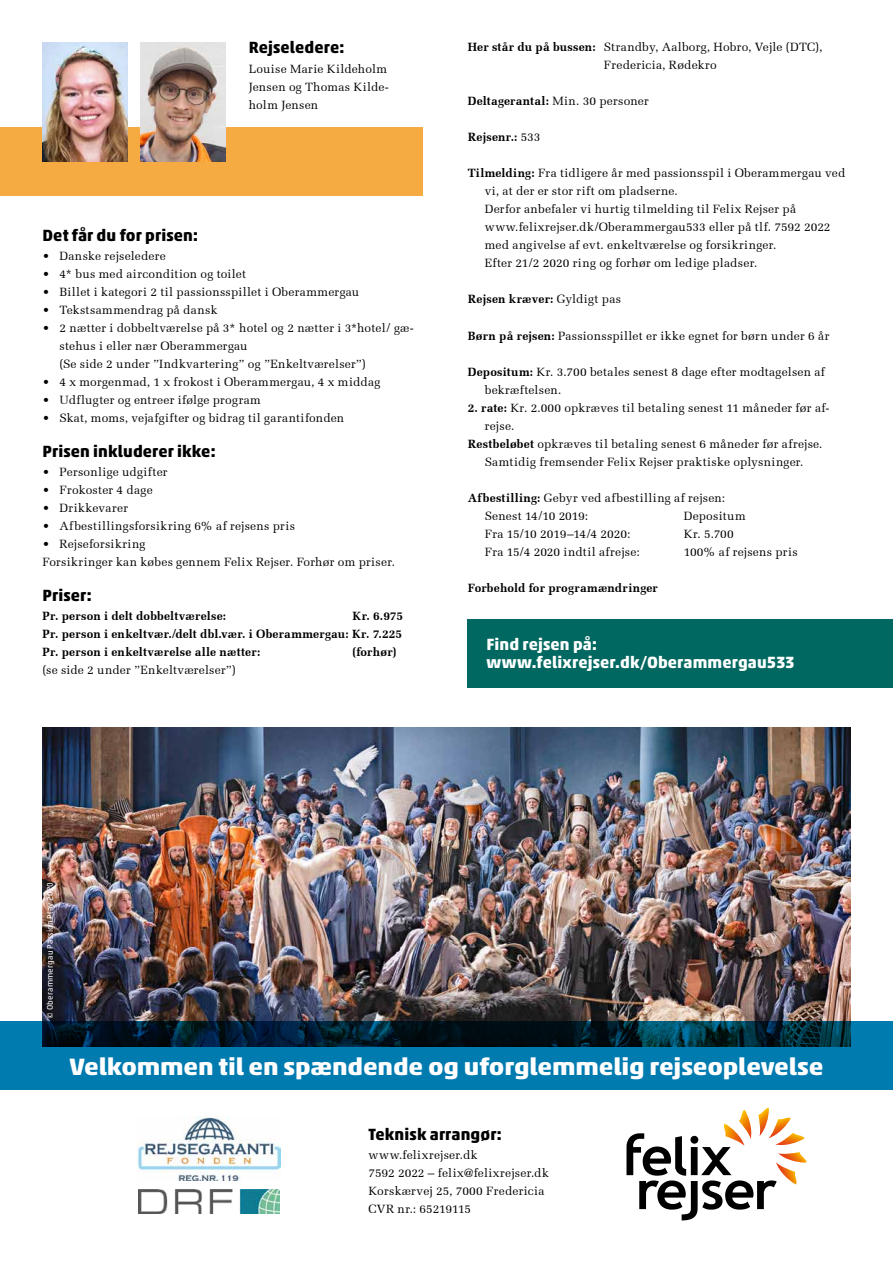
<style>
.page{position:relative;width:893px;height:1263px;background:#fff}
.page>*{position:absolute;margin:0;border:0;box-sizing:border-box;transform-origin:0 0}
.t1{font:700 24px "Akko Pro";letter-spacing:-.01em;color:#fff;scale:1.1 1}
.t2{font:700 16.5px "Akko Pro";letter-spacing:.01em;color:#000}
.t3{font:700 16.5px/18px "Akko Pro";letter-spacing:.01em;color:#fff}
.t4{font:12px/18px "Melior";letter-spacing:.02em;color:#000}
.t5{font:700 12px/18px "Melior";letter-spacing:.015em;color:#000;text-align:justify}
.t6{font:12px "Melior";letter-spacing:-.005em;color:#000}
.t7{font:8.25px "Akko Pro";letter-spacing:.03em;color:#fff}
.s1{font-weight:700}
.s2{font-weight:400}
</style>
<div class="page">
<div style="left:468px;top:620px;width:425px;height:68px;background:#006860"></div>
<img style="left:43px;top:727px;width:807px;height:294px">
<img style="left:137px;top:1117px;width:143px;height:64px">
<img style="left:139px;top:1190px;width:140px;height:23px">
<svg style="left:626px;top:1108px;width:181px;height:112px"></svg>
<svg style="left:0;top:1021px;width:893px;height:68px;background:#005b82"></svg>
<div style="left:0;top:128px;width:422px;height:68px;background:#f6aa42"></div>
<img style="left:43px;top:43px;width:85px;height:119px">
<img style="left:140px;top:43px;width:85px;height:119px">
<h2 class="t2" style="left:249px;top:38px;width:97px">Rejseledere:</h2>
<p class="t4" style="left:249px;top:60px;width:142px">Louise Marie Kildeholm<br>Jensen og Thomas Kilde&shy;holm Jensen</p>
<h2 class="t2" style="left:43px;top:225px;width:157px">Det får du for prisen:</h2>
<p class="t4" style="left:43px;top:247px;width:125px">• Danske rejseledere</p>
<p class="t4" style="left:43px;top:265px;width:205px">• 4* bus med aircondition og toilet</p>
<p class="t4" style="left:43px;top:283px;width:318px">• Billet i kategori 2 til passionsspillet i Oberammergau</p>
<p class="t4" style="left:43px;top:301px;width:176px">• Tekstsammendrag på dansk</p>
<p class="t4" style="left:60px;top:319px;width:356px;text-indent:-17px">• 2 nætter i dobbeltværelse på 3* hotel og 2 nætter i 3*hotel/ gæ&shy;stehus i eller nær Oberammergau<br>(Se side 2 under ”Indkvartering” og ”Enkeltværelser”)</p>
<p class="t4" style="left:43px;top:373px;width:339px">• 4 x morgenmad, 1 x frokost i Oberammergau, 4 x middag</p>
<p class="t4" style="left:43px;top:391px;width:220px">• Udflugter og entreer ifølge program</p>
<p class="t4" style="left:43px;top:409px;width:303px">• Skat, moms, vejafgifter og bidrag til garantifonden</p>
<h2 class="t2" style="left:43px;top:441px;width:175px">Prisen inkluderer ikke:</h2>
<p class="t4" style="left:43px;top:463px;width:127px">• Personlige udgifter</p>
<p class="t4" style="left:43px;top:481px;width:112px">• Frokoster 4 dage</p>
<p class="t4" style="left:43px;top:499px;width:87px">• Drikkevarer</p>
<p class="t4" style="left:43px;top:517px;width:254px">• Afbestillingsforsikring 6% af rejsens pris</p>
<p class="t4" style="left:43px;top:535px;width:354px">• Rejseforsikring<br>Forsikringer kan købes gennem Felix Rejser. Forhør om priser.</p>
<h2 class="t2" style="left:43px;top:585px;width:51px">Priser:</h2>
<p class="t5" style="left:43px;top:607px;width:185px">Pr. person i delt dobbeltværelse:</p>
<p class="t5" style="left:43px;top:607px;width:362px;text-indent:310px">Kr. 6.975<br>Pr. person i enkeltvær./delt dbl.vær. i Oberammergau: Kr. 7.225<br>Pr. person i enkeltværelse alle nætter:</p>
<p class="t5" style="left:353px;top:643px;width:45px">(forhør)</p>
<p class="t4" style="left:43px;top:661px;width:195px">(se side 2 under ”Enkeltværelser”)</p>
<p class="t4" style="left:604px;top:38px;width:220px;text-indent:-136px"><span class="s1">Her står du på bussen:</span> Strandby, Aalborg, Hobro, Vejle (DTC),<br>Fredericia, Rødekro</p>
<p class="t5" style="left:468px;top:92px;width:183px">Deltagerantal: <span class="s2">Min. 30 personer</span></p>
<p class="t5" style="left:468px;top:128px;width:74px">Rejsenr.: <span class="s2">533</span></p>
<p class="t4" style="left:485px;top:164px;width:362px;text-indent:-17px"><span class="s1">Tilmelding:</span> Fra tidligere år med passionsspil i Oberammergau ved vi, at der er stor rift om pladserne.<br>Derfor anbefaler vi hurtig tilmelding til Felix Rejser på www.felixrejser.dk/Oberammergau533 eller på tlf. 7592 2022 med angivelse af evt. enkeltværelse og forsikringer.<br>Efter 21/2 2020 ring og forhør om ledige pladser.</p>
<p class="t5" style="left:468px;top:290px;width:155px">Rejsen kræver: <span class="s2">Gyldigt pas</span></p>
<p class="t4" style="left:468px;top:326px;width:363px"><span class="s1">Børn på rejsen:</span> Passionsspillet er ikke egnet for børn under 6 år</p>
<p class="t4" style="left:485px;top:362px;width:342px;text-indent:-17px"><span class="s1">Depositum:</span> Kr. 3.700 betales senest 8 dage efter modtagelsen af bekræftelsen.</p>
<p class="t4" style="left:468px;top:398px;width:363px"><span class="s1">2. rate:</span> Kr. 2.000 opkræves til betaling senest 11 måneder før af-</p>
<p class="t4" style="left:485px;top:416px;width:31px">rejse.</p>
<p class="t4" style="left:468px;top:434px;width:356px"><span class="s1">Restbeløbet</span> opkræves til betaling senest 6 måneder før afrejse.</p>
<p class="t4" style="left:485px;top:452px;width:320px">Samtidig fremsender Felix Rejser praktiske oplysninger.</p>
<p class="t4" style="left:485px;top:488px;width:242px;text-indent:-17px"><span class="s1">Afbestilling:</span> Gebyr ved afbestilling af rejsen:<br>Senest 14/10 2019:</p>
<p class="t4" style="left:684px;top:506px;width:63px">Depositum</p>
<p class="t6" style="left:485px;top:526px;width:147px">Fra 15/10 2019–14/4 2020:</p>
<p class="t4" style="left:684px;top:524px;width:52px">Kr. 5.700</p>
<p class="t4" style="left:485px;top:542px;width:156px">Fra 15/4 2020 indtil afrejse:</p>
<p class="t4" style="left:684px;top:542px;width:115px">100% af rejsens pris</p>
<p class="t5" style="left:468px;top:578px;width:192px">Forbehold for programændringer</p>
<h2 class="t3" style="left:486px;top:635px;width:310px">Find rejsen på: www.felixrejser.dk/Oberammergau533</h2>
<p class="t7" style="left:45px;top:1019px;width:139px;rotate:-90deg">© Oberammergau Passion Play 2020</p>
<h1 class="t1" style="left:69px;top:1051px;width:687px">Velkommen til en spændende og uforglemmelig rejseoplevelse</h1>
<h2 class="t2" style="left:369px;top:1124px;width:135px">Teknisk arrangør:</h2>
<p class="t4" style="left:369px;top:1146px;width:182px">www.felixrejser.dk<br>7592 2022 – felix@felixrejser.dk<br>Korskærvej 25, 7000 Fredericia<br>CVR nr.: 65219115</p>
</div>
